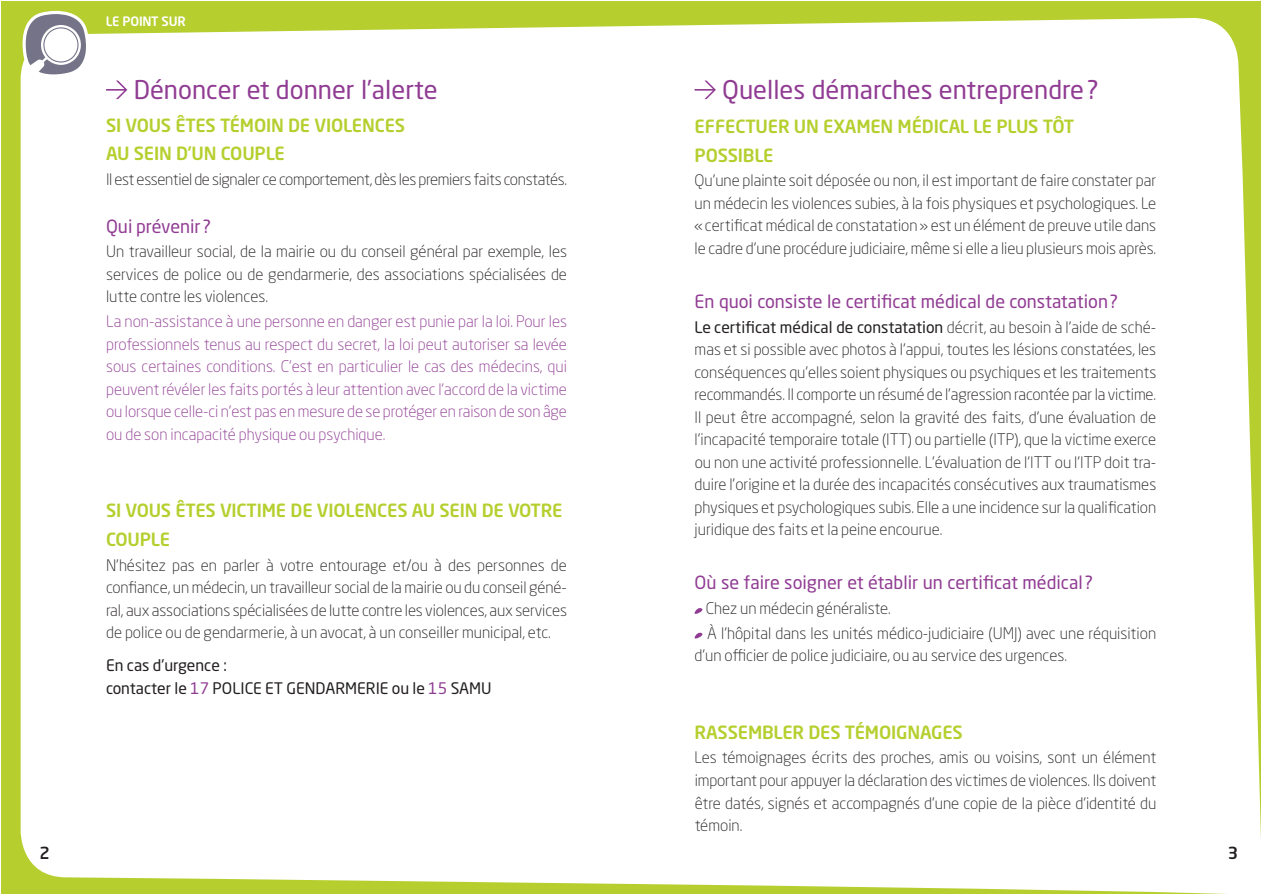
<style>
.page{position:relative;width:1263px;height:894px;background:#fff}
.page>*{position:absolute;margin:0;border:0;box-sizing:border-box;transform-origin:0 0}
.t1{font:25.5px "Neo Sans Std";color:#903c93}
.t2{font:500 18px/28.5px "Neo Sans Std";letter-spacing:-.01em;color:#b6cf2f}
.t3{font:18px "Neo Sans Std";color:#903c93}
.t4{font:500 16.5px "Neo Sans Std";color:#231f20}
.t5{font:300 15.75px/22.5px "Neo Sans Std";color:#231f20;text-align:justify}
.t6{font:300 15.75px/22.5px "Neo Sans Std";color:#903c93;text-align:justify}
.t7{font:300 15.75px "Neo Sans Std";letter-spacing:-.02em;color:#231f20}
.t8{font:15.75px/22.5px "Neo Sans Std";color:#231f20}
.t9{font:500 12.9px "Neo Sans Std";letter-spacing:-.01em;color:#fff}
.s1{color:#903c93}
.s2{font-weight:400}
</style>
<div class="page">
<div style="left:1px;top:1px;width:1259px;height:893px;background:#b6cf2f"></div>
<div style="left:21px;top:18px;width:1239px;height:876px;background:#fff"></div>
<svg style="left:21px;top:10px;width:67px;height:70px;background:#c1c3b9"></svg>
<svg style="left:106px;top:81px;width:21px;height:18px"></svg>
<svg style="left:694px;top:81px;width:21px;height:18px"></svg>
<svg style="left:694px;top:606px;width:10px;height:9px"></svg>
<svg style="left:694px;top:631px;width:10px;height:9px"></svg>
<p class="t9" style="left:106px;top:13px;width:81px">LE POINT SUR</p>
<h1 class="t1" style="left:134px;top:74px;width:305px">Dénoncer et donner l’alerte</h1>
<p class="t2" style="left:106px;top:110px;width:300px">SI VOUS ÊTES TÉMOIN DE VIOLENCES<br>AU SEIN D’UN COUPLE</p>
<p class="t7" style="left:106px;top:170px;width:462px">Il est essentiel de signaler ce comportement, dès les premiers faits constatés.</p>
<p class="t3" style="left:106px;top:215px;width:106px">Qui prévenir ?</p>
<p class="t5" style="left:106px;top:240px;width:462px">Un travailleur social, de la mairie ou du conseil général par exemple, les services de police ou de gendarmerie, des associations spécialisées de lutte contre les violences.</p>
<p class="t6" style="left:106px;top:310px;width:462px">La non-assistance à une personne en danger est punie par la loi. Pour les professionnels tenus au respect du secret, la loi peut autoriser sa levée sous certaines conditions. C’est en particulier le cas des médecins, qui peuvent révéler les faits portés à leur attention avec l’accord de la victime ou lorsque celle-ci n’est pas en mesure de se protéger en raison de son âge ou de son incapacité physique ou psychique.</p>
<p class="t2" style="left:106px;top:496px;width:458px">SI VOUS ÊTES VICTIME DE VIOLENCES AU SEIN DE VOTRE<br>COUPLE</p>
<p class="t5" style="left:106px;top:553px;width:462px">N’hésitez pas en parler à votre entourage et/ou à des personnes de confiance, un médecin, un travailleur social de la mairie ou du conseil géné&shy;ral, aux associations spécialisées de lutte contre les violences, aux services de police ou de gendarmerie, à un avocat, à un conseiller municipal, etc.</p>
<p class="t8" style="left:106px;top:654px;width:355px">En cas d’urgence :<br>contacter le <span class="s1">17</span> POLICE ET GENDARMERIE ou le <span class="s1">15</span> SAM</p>
<p class="t8" style="left:481px;top:676px;width:12px">U</p>
<h1 class="t1" style="left:722px;top:74px;width:378px">Quelles démarches entreprendre?</h1>
<p class="t2" style="left:694px;top:112px;width:381px">EFFECTUER UN EXAMEN MÉDICAL LE PLUS TÔT<br>POSSIBLE</p>
<p class="t5" style="left:694px;top:169px;width:463px">Qu’une plainte soit déposée ou non, il est important de faire constater par un médecin les violences subies, à la fois physiques et psychologiques. Le « certificat médical de constatation » est un élément de preuve utile dans le cadre d’une procédure judiciaire, même si elle a lieu plusieurs mois après.</p>
<p class="t3" style="left:694px;top:290px;width:425px">En quoi consiste le certificat médical de constatation?</p>
<p class="t5" style="left:694px;top:315px;width:463px"><span class="s2">Le certificat médical de constatation</span> décrit, au besoin à l’aide de sché&shy;mas et si possible avec photos à l’appui, toutes les lésions constatées, les conséquences qu’elles soient physiques ou psychiques et les traitements recommandés. Il comporte un résumé de l’agression racontée par la victime.<br>Il peut être accompagné, selon la gravité des faits, d’une évaluation de l’incapacité temporaire totale (ITT) ou partielle (ITP), que la victime exerce ou non une activité professionnelle. L’évaluation de l’ITT ou l’ITP doit tra&shy;duire l’origine et la durée des incapacités consécutives aux traumatismes physiques et psychologiques subis. Elle a une incidence sur la qualification juridique des faits et la peine encourue.</p>
<p class="t3" style="left:694px;top:571px;width:400px">Où se faire soigner et établir un certificat médical ?</p>
<p class="t5" style="left:705px;top:596px;width:452px;line-height:24.6px">Chez un médecin généraliste.<br>À l’hôpital dans les unités médico-judiciaire (UMJ) avec une réquisition</p>
<p class="t5" style="left:694px;top:644px;width:374px">d’un officier de police judiciaire, ou au service des urgences.</p>
<p class="t2" style="left:694px;top:717px;width:270px">RASSEMBLER DES TÉMOIGNAGES</p>
<p class="t5" style="left:694px;top:746px;width:463px">Les témoignages écrits des proches, amis ou voisins, sont un élément important pour appuyer la déclaration des victimes de violences. Ils doivent être datés, signés et accompagnés d’une copie de la pièce d’identité du témoin.</p>
<p class="t4" style="left:39px;top:842px;width:12px">2</p>
<p class="t4" style="left:1227px;top:842px;width:12px">3</p>
</div>
